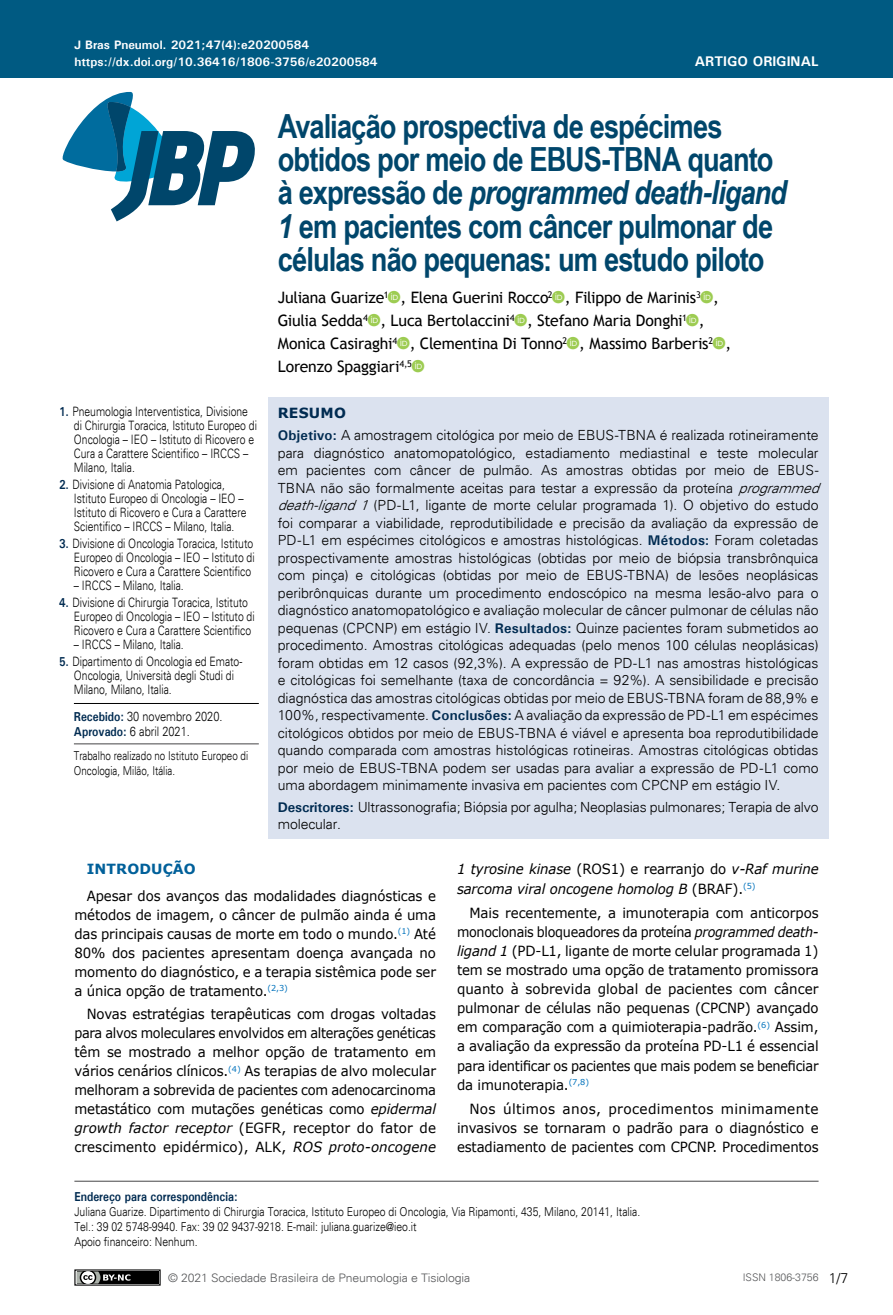
<style>
.page{position:relative;width:893px;height:1315px;background:#fff}
.page>*{position:absolute;margin:0;border:0;box-sizing:border-box;transform-origin:0 0}
.t1{font:700 33.25px/33.2px "Arial Narrow";letter-spacing:-.025em;color:#00466b}
.t2{font:21px "ID font Regular";color:#9dcc52}
.t3{font:15.75px "Trebuchet MS";letter-spacing:-.01em;color:#000}
.t4{font:300 14px/17.5px "Univers";color:#000}
.t5{font:14px/18.9px "Verdana";letter-spacing:-.01em;color:#000;text-align:justify;scale:.95 1}
.t6{font:14px/19.1px "Verdana";letter-spacing:-.01em;color:#000;text-align:justify}
.t7{font:italic 14px/19.1px "Verdana";letter-spacing:-.01em;color:#000;scale:.95 1}
.t8{font:700 14px "Univers";color:#fff}
.t9{font:700 14px "Verdana";letter-spacing:.01em;color:#01609a}
.t10{font:700 14px "Verdana";letter-spacing:.015em;color:#002b51}
.t11{font:300 12.95px/14px "Univers";color:#000;scale:.8 1}
.t12{font:300 12.95px/14.9px "Univers";color:#000;scale:.85 1}
.t13{font:700 12.95px "Univers";color:#002b51;scale:.85 1}
.t14{font:300 12.25px/14.7px "Univers";color:#000;scale:.85 1}
.t15{font:700 12.25px "Univers";color:#fff}
.t16{font:300 12.25px/14.7px "Univers";color:#000;scale:.8 1}
.t17{font:300 11.72px "Univers";letter-spacing:-.01em;color:#58595b;scale:1.04 1}
.t18{font:300 10.5px "Univers";color:#58595b}
.s1{font-weight:700;color:#002b51}
.s2{font-style:italic}
.s3{font-family:"ID font Regular";font-size:21px;color:#9dcc52}
.s4{font-family:"Trebuchet MS";font-size:15.75px;color:#000}
.s5{font-style:normal}
</style>
<div class="page">
<div style="left:0;top:0;width:893px;height:78px;background:#005a82"></div>
<svg style="left:62px;top:91px;width:193px;height:130px"></svg>
<div style="left:75px;top:1270px;width:85px;height:15px;background:#000"></div>
<div style="left:74px;top:1269px;width:87px;height:16px;border:1px solid #000"></div>
<svg style="left:74px;top:1269px;width:56px;height:17px"></svg>
<div style="left:268px;top:397px;width:560px;height:442px;background:#dbe2ef"></div>
<hr style="left:74px;top:1180px;width:745px;height:1px;background:#464547">
<hr style="left:74px;top:703px;width:185px;height:1px;background:#000">
<hr style="left:74px;top:743px;width:185px;height:1px;background:#464547">
<p class="t15" style="left:74px;top:37px;width:236px">J Bras Pneumol. 2021;47(4):e20200584</p>
<p class="t15" style="left:74px;top:54px;width:305px">https://dx.doi.org/10.36416/1806-3756/e20200584</p>
<p class="t8" style="left:695px;top:52px;width:125px">ARTIGO ORIGINAL</p>
<p class="t11" style="left:74px;top:405px;width:230px;text-indent:-15px"><span class="s1">1.</span> Pneumologia Interventistica, Divisione di Chirurgia Toracica, Istituto Europeo di Oncologia – IEO – Istituto di Ricovero e Cura a Carattere Scientifico – IRCCS – Milano, Italia.</p>
<p class="t11" style="left:74px;top:478px;width:217px;text-indent:-15px"><span class="s1">2.</span> Divisione di Anatomia Patologica, Istituto Europeo di Oncologia – IEO – Istituto di Ricovero e Cura a Carattere Scientifico – IRCCS – Milano, Italia.</p>
<p class="t11" style="left:74px;top:537px;width:227px;text-align:justify;text-indent:-15px"><span class="s1">3.</span> Divisione di Oncologia Toracica, Istituto Europeo di Oncologia – IEO – Istituto di Ricovero e Cura a Carattere Scientifico</p>
<p class="t11" style="left:74px;top:579px;width:139px">– IRCCS – Milano, Italia.</p>
<p class="t11" style="left:74px;top:596px;width:227px;text-indent:-15px"><span class="s1">4.</span> Divisione di Chirurgia Toracica, Istituto<br>Europeo di Oncologia – IEO – Istituto di<br>Ricovero e Cura a Carattere Scientifico</p>
<p class="t11" style="left:74px;top:638px;width:139px">– IRCCS – Milano, Italia.</p>
<p class="t11" style="left:74px;top:655px;width:212px;text-indent:-15px"><span class="s1">5.</span> Dipartimento di Oncologia ed Emato-<br>Oncologia, Università degli Studi di<br>Milano, Milano, Italia.</p>
<p class="t12" style="left:74px;top:708px;width:176px"><span class="s1">Recebido:</span> 30 novembro 2020.<br><span class="s1">Aprovado:</span> 6 abril 2021.</p>
<p class="t16" style="left:74px;top:748px;width:219px">Trabalho realizado no Istituto Europeo di<br>Oncologia, Milão, Itália.</p>
<h1 class="t1" style="left:278px;top:108px;width:510px">Avaliação prospectiva de espécimes obtidos por meio de EBUS-TBNA quanto à expressão de <span class="s2">programmed death-ligand 1</span> em pacientes com câncer pulmonar de células não pequenas: um estudo piloto</h1>
<p class="t3" style="left:278px;top:288px;width:424px">Juliana Guarize<sup>1</sup><span class="s3">a</span>, Elena Guerini Rocco<sup>2</sup><span class="s3">a</span>, Filippo de Marinis<sup>3</sup></p>
<h2 class="t2" style="left:701px;top:286px;width:20px">a<span class="s4">,</span></h2>
<p class="t3" style="left:278px;top:311px;width:411px">Giulia Sedda<sup>4</sup><span class="s3">a</span>, Luca Bertolaccini<sup>4</sup><span class="s3">a</span>, Stefano Maria Donghi<sup>1</sup></p>
<h2 class="t2" style="left:686px;top:309px;width:20px">a<span class="s4">,</span></h2>
<p class="t3" style="left:278px;top:334px;width:437px">Monica Casiraghi<sup>4</sup><span class="s3">a</span>, Clementina Di Tonno<sup>2</sup><span class="s3">a</span>, Massimo Barberis<sup>2</sup></p>
<h2 class="t2" style="left:713px;top:332px;width:20px">a<span class="s4">,</span></h2>
<p class="t3" style="left:278px;top:357px;width:136px">Lorenzo Spaggiari<sup>4,5</sup></p>
<h2 class="t2" style="left:412px;top:355px;width:14px">a</h2>
<p class="t10" style="left:278px;top:403px;width:70px">RESUMO</p>
<p class="t4" style="left:278px;top:426px;width:548px"><span class="s1">Objetivo:</span> A amostragem citológica por meio de EBUS-TBNA é realizada rotineiramente para diagnóstico anatomopatológico, estadiamento mediastinal e teste molecular em pacientes com câncer de pulmão. As amostras obtidas por meio de EBUS-TBNA não são formalmente aceitas para testar a expressão da proteína <span class="s2">programmed death-ligand1</span>(PD-L1, ligante de morte celular programada 1). O objetivo do estudo foi comparar a viabilidade, reprodutibilidade e precisão da avaliação da expressão de PD-L1 em espécimes citológicos e amostras histológicas. <span class="s1">Métodos:</span> Foram coletadas prospectivamente amostras histológicas (obtidas por meio de biópsia transbrônquica com pinça) e citológicas (obtidas por meio de EBUS-TBNA) de lesões neoplásicas peribrônquicas durante um procedimento endoscópico na mesma lesão-alvo para o diagnóstico anatomopatológico e avaliação molecular de câncer pulmonar de células não pequenas (CPCNP) em estágio IV. <span class="s1">Resultados:</span> Quinze pacientes foram submetidos ao procedimento. Amostras citológicas adequadas (pelo menos 100 células neoplásicas) foram obtidas em 12 casos (92,3%). A expressão de PD-L1 nas amostras histológicas e citológicas foi semelhante (taxa de concordância = 92%). A sensibilidade e precisão diagnóstica das amostras citológicas obtidas por meio de EBUS-TBNA foram de 88,9% e 100%, respectivamente. <span class="s1">Conclusões:</span> A avaliação da expressão de PD-L1 em espécimes citológicos obtidos por meio de EBUS-TBNA é viável e apresenta boa reprodutibilidade quando comparada com amostras histológicas rotineiras. Amostras citológicas obtidas por meio de EBUS-TBNA podem ser usadas para avaliar a expressão de PD-L1 como uma abordagem minimamente invasiva em pacientes com CPCNP em estágio IV.</p>
<p class="t4" style="left:278px;top:799px;width:542px;line-height:16.8px"><span class="s1">Descritores:</span> Ultrassonografia; Biópsia por agulha; Neoplasias pulmonares; Terapia de alvo molecular.</p>
<p class="t9" style="left:87px;top:859px;width:111px">INTRODUÇÃO</p>
<p class="t5" style="left:74px;top:886px;width:382px;text-indent:12px">Apesar dos avanços das modalidades diagnósticas e métodos de imagem, o câncer de pulmão ainda é uma das principais causas de morte em todo o mundo.<sup>(1)</sup> Até 80% dos pacientes apresentam doença avançada no momento do diagnóstico, e a terapia sistêmica pode ser a única opção de tratamento.<sup>(2,3)</sup></p>
<p class="t5" style="left:74px;top:1005px;width:382px;text-indent:12px">Novas estratégias terapêuticas com drogas voltadas para alvos moleculares envolvidos em alterações genéticas têm se mostrado a melhor opção de tratamento em vários cenários clínicos.<sup>(4)</sup> As terapias de alvo molecular melhoram a sobrevida de pacientes com adenocarcinoma metastático com mutações genéticas como <span class="s2">epidermal growth factor receptor</span> (EGFR, receptor do fator de crescimento epidérmico), ALK, <span class="s2">ROS proto-oncogene</span></p>
<p class="t7" style="left:457px;top:859px;width:382px">1 tyrosine kinase <span class="s5">(ROS1) e rearranjo do</span> v-Raf murine sarcoma viral oncogene homolog B <span class="s5">(BRAF).</span><sup>(5)</sup></p>
<p class="t5" style="left:457px;top:903px;width:382px;text-indent:12px">Mais recentemente, a imunoterapia com anticorpos monoclonais bloqueadores da proteína <span class="s2">programmed death&shy;ligand 1</span> (PD-L1, ligante de morte celular programada 1) tem se mostrado uma opção de tratamento promissora quanto à sobrevida global de pacientes com câncer pulmonar de células não pequenas (CPCNP) avançado em comparação com a quimioterapia-padrão.<sup>(6)</sup> Assim, a avaliação da expressão da proteína PD-L1 é essencial para identificar os pacientes que mais podem se beneficiar da imunoterapia.<sup>(7,8)</sup></p>
<p class="t6" style="left:457px;top:1099px;width:363px;text-indent:12px">Nos últimos anos, procedimentos minimamente invasivos se tornaram o padrão para o diagnóstico e estadiamento de pacientes com CPCNP. Procedimentos</p>
<p class="t13" style="left:74px;top:1189px;width:194px">Endereço para correspondência:</p>
<p class="t14" style="left:74px;top:1204px;width:667px">Juliana Guarize. Dipartimento di Chirurgia Toracica, Istituto Europeo di Oncologia, Via Ripamonti, 435, Milano, 20141, Italia.<br>Tel.: 39 02 5748-9940. Fax: 39 02 9437-9218. E-mail: juliana.guarize@ieo.it<br>Apoio financeiro: Nenhum.</p>
<p class="t17" style="left:168px;top:1270px;width:292px">© 2021 Sociedade Brasileira de Pneumologia e Tisiologia</p>
<p class="t18" style="left:743px;top:1271px;width:77px">ISSN 1806-3756</p>
<p class="t4" style="left:829px;top:1269px;width:21px">1/7</p>
</div>
